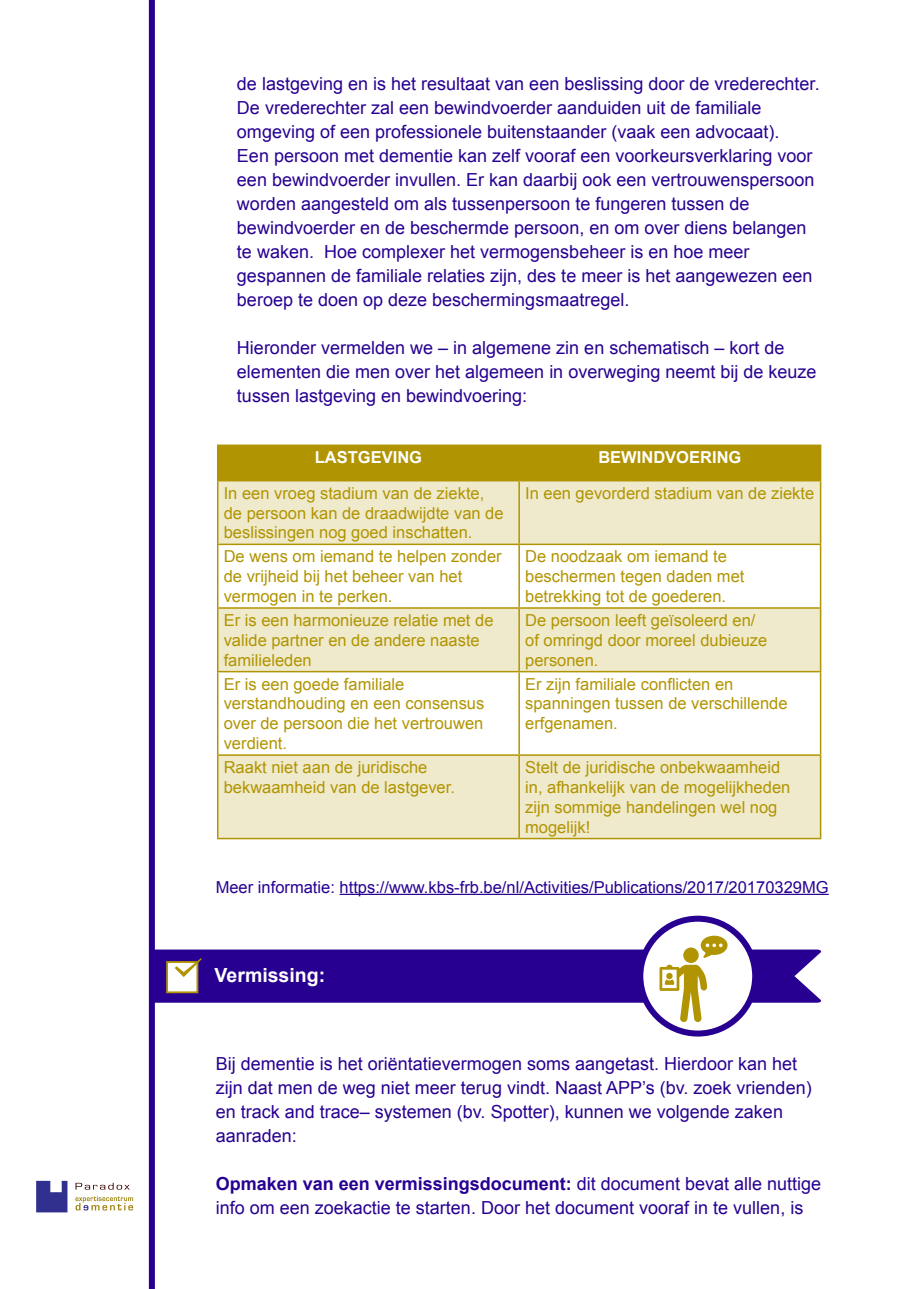
<style>
.page{position:relative;width:919px;height:1289px;background:#fff}
.page>*{position:absolute;margin:0;border:0;box-sizing:border-box;transform-origin:0 0}
.t1{font:700 19.5px "Arial";color:#fff}
.t2{font:18px/24px "Arial";color:#280091}
.t3{font:16.5px/19.8px "Arial";color:#b19401}
.t4{font:16.5px "Arial";color:#280091}
.t5{font:700 16.5px "Arial";color:#fff}
.s1{font-weight:700}
</style>
<div class="page">
<div style="left:149px;top:0;width:6px;height:1288px;background:#280091"></div>
<div style="left:218px;top:446px;width:601px;height:34px;background:#b19401"></div>
<div style="left:218px;top:481px;width:601px;height:356px;background:#efeacc"></div>
<svg style="left:218px;top:545px;width:601px;height:209px"></svg>
<hr style="left:217px;top:754px;width:302px;height:1px;background:#b19401">
<hr style="left:519px;top:754px;width:302px;height:1px;background:#b19401">
<hr style="left:217px;top:671px;width:302px;height:1px;background:#b19401">
<hr style="left:519px;top:671px;width:302px;height:1px;background:#b19401">
<hr style="left:819px;top:608px;width:2px;height:63px;background:#b19401">
<hr style="left:819px;top:672px;width:2px;height:82px;background:#b19401">
<hr style="left:819px;top:755px;width:2px;height:82px;background:#b19401">
<hr style="left:519px;top:837px;width:302px;height:2px;background:#b19401">
<hr style="left:518px;top:446px;width:2px;height:34px;background:#b19401">
<hr style="left:518px;top:481px;width:2px;height:62px;background:#b19401">
<hr style="left:518px;top:545px;width:2px;height:62px;background:#b19401">
<hr style="left:217px;top:608px;width:1px;height:63px;background:#b19401">
<hr style="left:518px;top:608px;width:2px;height:63px;background:#b19401">
<hr style="left:217px;top:672px;width:1px;height:82px;background:#b19401">
<hr style="left:518px;top:672px;width:2px;height:82px;background:#b19401">
<hr style="left:217px;top:755px;width:1px;height:82px;background:#b19401">
<hr style="left:518px;top:755px;width:2px;height:82px;background:#b19401">
<hr style="left:217px;top:837px;width:302px;height:2px;background:#b19401">
<hr style="left:217px;top:481px;width:1px;height:62px;background:#b19401">
<hr style="left:819px;top:481px;width:2px;height:62px;background:#b19401">
<hr style="left:217px;top:543px;width:302px;height:2px;background:#b19401">
<hr style="left:217px;top:545px;width:1px;height:62px;background:#b19401">
<hr style="left:519px;top:543px;width:302px;height:2px;background:#b19401">
<hr style="left:819px;top:545px;width:2px;height:62px;background:#b19401">
<hr style="left:217px;top:607px;width:302px;height:1px;background:#b19401">
<hr style="left:519px;top:607px;width:302px;height:1px;background:#b19401">
<hr style="left:217px;top:444px;width:302px;height:2px;background:#b09400">
<hr style="left:217px;top:446px;width:1px;height:34px;background:#b09400">
<hr style="left:519px;top:444px;width:302px;height:2px;background:#b09400">
<hr style="left:819px;top:446px;width:2px;height:34px;background:#b09400">
<hr style="left:217px;top:480px;width:302px;height:1px;background:#b09400">
<hr style="left:519px;top:480px;width:302px;height:1px;background:#b09400">
<hr style="left:339px;top:893px;width:489px;height:2px;background:#280091">
<svg style="left:36px;top:1180px;width:31px;height:32px"></svg>
<svg style="left:75px;top:1182px;width:55px;height:7px"></svg>
<svg style="left:75px;top:1195px;width:58px;height:15px"></svg>
<svg style="left:640px;top:918px;width:115px;height:115px"></svg>
<div style="left:637px;top:915px;width:121px;height:121px;border:6px solid #280091;border-radius:50%"></div>
<svg style="left:154px;top:935px;width:667px;height:87px"></svg>
<svg style="left:666px;top:972px;width:6px;height:7px"></svg>
<p class="t2" style="left:237px;top:72px;width:584px">de lastgeving en is het resultaat van een beslissing door de vrederechter.<br>De vrederechter zal een bewindvoerder aanduiden uit de familiale omgeving of een professionele buitenstaander (vaak een advocaat).<br>Een persoon met dementie kan zelf vooraf een voorkeursverklaring voor een bewindvoerder invullen. Er kan daarbij ook een vertrouwenspersoon worden aangesteld om als tussenpersoon te fungeren tussen de bewindvoerder en de beschermde persoon, en om over diens belangen te waken. Hoe complexer het vermogensbeheer is en hoe meer gespannen de familiale relaties zijn, des te meer is het aangewezen een beroep te doen op deze beschermingsmaatregel.</p>
<p class="t2" style="left:237px;top:335px;width:581px">Hieronder vermelden we – in algemene zin en schematisch – kort de elementen die men over het algemeen in overweging neemt bij de keuze tussen lastgeving en bewindvoering:</p>
<p class="t5" style="left:315px;top:446px;width:109px">LASTGEVING</p>
<p class="t5" style="left:598px;top:446px;width:145px">BEWINDVOERING</p>
<p class="t3" style="left:224px;top:483px;width:281px">In een vroeg stadium van de ziekte, de persoon kan de draadwijdte van de beslissingen nog goed inschatten.</p>
<p class="t3" style="left:525px;top:483px;width:290px">In een gevorderd stadium van de ziekte</p>
<p class="t3" style="left:224px;top:547px;width:279px">De wens om iemand te helpen zonder de vrijheid bij het beheer van het vermogen in te perken.</p>
<p class="t3" style="left:525px;top:547px;width:221px">De noodzaak om iemand te beschermen tegen daden met betrekking tot de goederen.</p>
<p class="t3" style="left:224px;top:610px;width:271px">Er is een harmonieuze relatie met de valide partner en de andere naaste familieleden</p>
<p class="t3" style="left:525px;top:610px;width:244px">De persoon leeft geïsoleerd en/ of omringd door moreel dubieuze personen.</p>
<p class="t3" style="left:224px;top:674px;width:262px">Er is een goede familiale verstandhouding en een consensus over de persoon die het vertrouwen verdient.</p>
<p class="t3" style="left:525px;top:674px;width:264px">Er zijn familiale conflicten en spanningen tussen de verschillende erfgenamen.</p>
<p class="t3" style="left:224px;top:757px;width:233px">Raakt niet aan de juridische bekwaamheid van de lastgever.</p>
<p class="t3" style="left:525px;top:757px;width:267px">Stelt de juridische onbekwaamheid in, afhankelijk van de mogelijkheden zijn sommige handelingen wel nog mogelijk!</p>
<p class="t4" style="left:216px;top:876px;width:614px">Meer informatie: https://www.kbs-frb.be/nl/Activities/Publications/2017/20170329MG</p>
<p class="t1" style="left:215px;top:962px;width:112px">Vermissing:</p>
<p class="t2" style="left:216px;top:1052px;width:597px">Bij dementie is het oriëntatievermogen soms aangetast. Hierdoor kan het zijn dat men de weg niet meer terug vindt. Naast APP’s (bv. zoek vrienden) en track and trace– systemen (bv. Spotter), kunnen we volgende zaken aanraden:</p>
<p class="t2" style="left:216px;top:1172px;width:607px"><span class="s1">Opmaken van een vermissingsdocument:</span> dit document bevat alle nuttige info om een zoekactie te starten. Door het document vooraf in te vullen, is</p>
</div>
